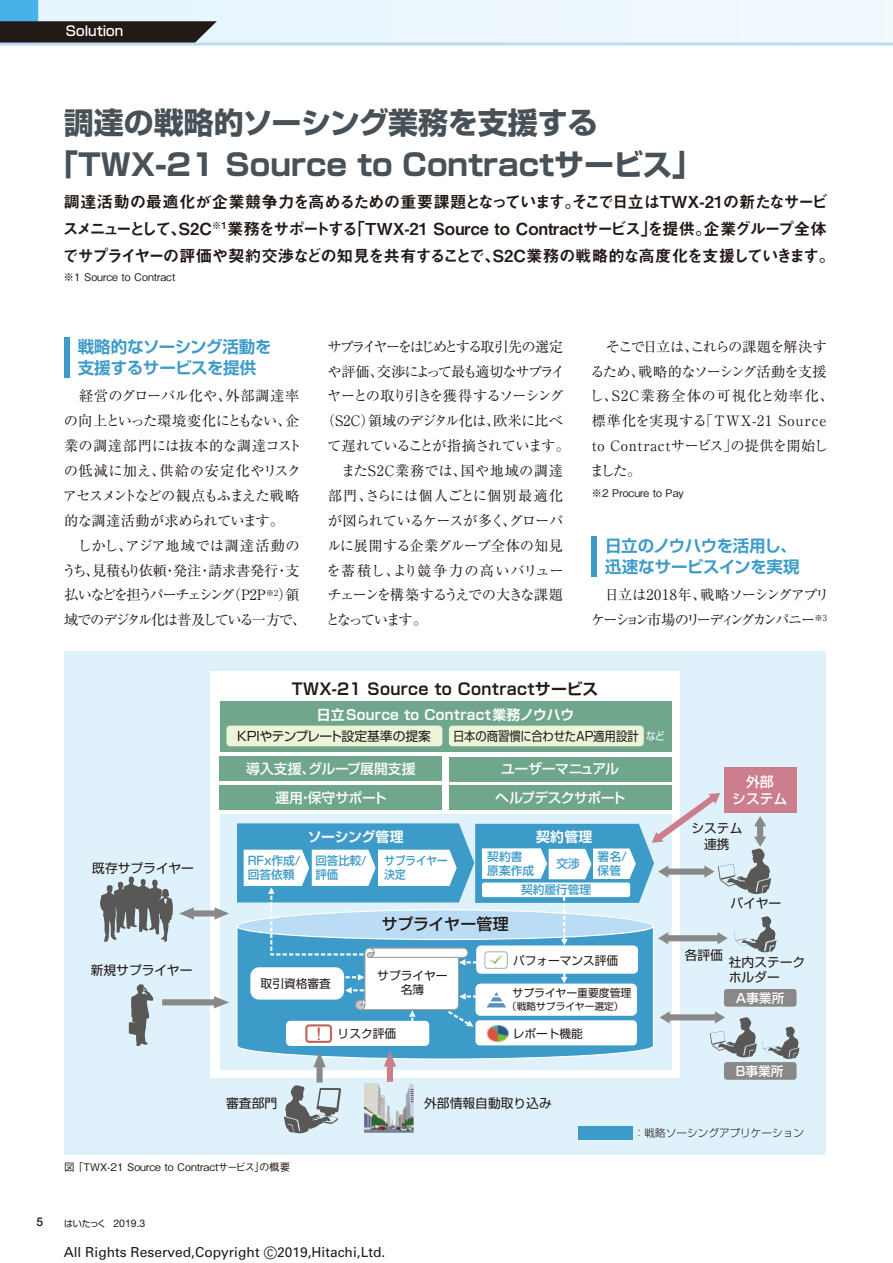
<style>
.page{position:relative;width:893px;height:1263px;background:#fff}
.page>*{position:absolute;margin:0;border:0;box-sizing:border-box;transform-origin:0 0}
.t1{font:30px/42.5px "Shin Go Pro Bold 90 pv RKSJ H";color:#485157}
.t2{font:17.4px "Arial";color:#b84f4c}
.t3{font:16.5px/27px "Midashi Go Pro MB31 90 pv RKSJ H";letter-spacing:-.045em;color:#231916}
.t4{font:16.5px/21px "Shin Go Pro De Bold 90 pv RKSJ H";letter-spacing:-.025em;color:#3c9bc8}
.t5{font:15.9px "Shin Go Pro De Bold 90 pv RKSJ H";letter-spacing:.02em;color:#231916}
.t6{font:15.9px "Shin Go Pro Medium 90 pv RKSJ H";letter-spacing:-.015em;color:#231916}
.t7{font:14.25px/24.9px "Ryumin Pro Regular 90 pv RKSJ H";letter-spacing:-.045em;color:#231916}
.t8{font:14.25px/24.9px "Ryumin Pro Regular 90 pv RKSJ H";letter-spacing:.03em;color:#231916}
.t9{font:14.25px/24.9px "Ryumin Pro Regular 90 pv RKSJ H";letter-spacing:-.115em;color:#231916}
.t10{font:14.25px "Ryumin Pro Regular 90 pv RKSJ H";letter-spacing:.025em;color:#231916}
.t11{font:14.25px "Ryumin Pro Regular 90 pv RKSJ H";letter-spacing:-.13em;color:#231916}
.t12{font:14.25px "Ryumin Pro Regular 90 pv RKSJ H";letter-spacing:-.105em;color:#231916}
.t13{font:14.25px "Ryumin Pro Regular 90 pv RKSJ H";letter-spacing:-.11em;color:#231916}
.t14{font:14.25px "Ryumin Pro Regular 90 pv RKSJ H";letter-spacing:-.07em;color:#231916}
.t15{font:14.25px "Ryumin Pro Regular 90 pv RKSJ H";letter-spacing:-.09em;color:#231916}
.t16{font:14.25px "Ryumin Pro Regular 90 pv RKSJ H";letter-spacing:-.02em;color:#231916}
.t17{font:14.25px "Ryumin Pro Regular 90 pv RKSJ H";letter-spacing:.04em;color:#231916}
.t18{font:14.25px "Ryumin Pro Regular 90 pv RKSJ H";letter-spacing:-.15em;color:#231916}
.t19{font:13.8px "Univers";color:#231916}
.t20{font:13.8px "Shin Go Pro De Bold 90 pv RKSJ H";letter-spacing:.02em;color:#fff}
.t21{font:13.8px/16.6px "Shin Go Pro Medium 90 pv RKSJ H";letter-spacing:-.02em;color:#fff;text-align:center}
.t22{font:13.8px "Shin Go Pro Medium 90 pv RKSJ H";color:#fff}
.t23{font:13.8px "Shin Go Pro Medium 90 pv RKSJ H";letter-spacing:-.04em;color:#fff}
.t24{font:13.8px "Shin Go Pro De Bold 90 pv RKSJ H";letter-spacing:-.01em;color:#fff}
.t25{font:13.5px "Shin Go Pro Medium 90 pv RKSJ H";color:#fff}
.t26{font:12.75px/15.3px "Shin Go Pro Regular 90 pv RKSJ H";color:#231916;text-align:center}
.t27{font:12.75px "Shin Go Pro Regular 90 pv RKSJ H";color:#231916;scale:.89 1}
.t28{font:12.75px "Shin Go Pro Medium 90 pv RKSJ H";color:#fff}
.t29{font:500 12px "Helvetica Neue LT Std";color:#231916}
.t30{font:11.7px/13.6px "Shin Go Pro Medium 90 pv RKSJ H";color:#3c9bc8}
.t31{font:11.7px "Shin Go Pro Regular 90 pv RKSJ H";color:#231916}
.t32{font:11.7px/13.6px "Shin Go Pro Medium 90 pv RKSJ H";color:#3c9bc8;scale:.9 1}
.t33{font:10.8px "Shin Go Pro Regular 90 pv RKSJ H";color:#231916}
.t34{font:10.65px "Shin Go Pro Light 90 pv RKSJ H";color:#231916}
.t35{font:10.65px "Shin Go Pro Regular 90 pv RKSJ H";color:#fff;scale:.9 1}
.t36{font:10.5px "Gothic BBB Pro Medium 90 pv RKSJ H";color:#231916}
.t37{font:10.5px "Helvetica Neue LT Std";color:#231916}
.t38{font:9.75px "Shin Go Pro Regular 90 pv RKSJ H";color:#231916}
.s1{font-family:"Shin Go Pro Regular 90 pv RKSJ H";font-size:9px}
.s2{font-size:16.95px}
</style>
<div class="page">
<div style="left:65px;top:651px;width:761px;height:504px;background:#dff2fc"></div>
<div style="left:211px;top:671px;width:469px;height:407px;background:#fff"></div>
<div style="left:64px;top:337px;width:5px;height:40px;background:#3c9bc8"></div>
<div style="left:592px;top:536px;width:5px;height:41px;background:#3c9bc8"></div>
<div style="left:220px;top:701px;width:451px;height:51px;background:#70a68c"></div>
<div style="left:449px;top:726px;width:195px;height:20px;background:#ecf4d9;border-radius:3px"></div>
<div style="left:220px;top:756px;width:222px;height:25px;background:#70a68c"></div>
<div style="left:220px;top:814px;width:451px;height:256px;background:#dff2fc"></div>
<div style="left:578px;top:1126px;width:55px;height:14px;background:#3c9bc8"></div>
<div style="left:226px;top:726px;width:216px;height:20px;background:#ecf4d9;border-radius:3px"></div>
<div style="left:449px;top:757px;width:222px;height:24px;background:#70a68c"></div>
<div style="left:220px;top:785px;width:222px;height:25px;background:#70a68c"></div>
<div style="left:449px;top:785px;width:222px;height:25px;background:#70a68c"></div>
<svg style="left:162px;top:996px;width:67px;height:12px"></svg>
<svg style="left:179px;top:907px;width:50px;height:12px"></svg>
<svg style="left:100px;top:876px;width:73px;height:66px"></svg>
<svg style="left:129px;top:984px;width:24px;height:62px"></svg>
<div style="left:724px;top:767px;width:72px;height:46px;background:#cd7e8c"></div>
<svg style="left:237px;top:793px;width:563px;height:341px"></svg>
<div style="left:38px;top:0;width:855px;height:43px;background:#edf7fd"></div>
<div style="left:0;top:0;width:38px;height:43px;background:#46b2e6"></div>
<hr style="left:0;top:43px;width:893px;height:2px;background:#badcf4">
<svg style="left:0;top:21px;width:217px;height:22px;background:#322a28"></svg>
<img style="left:734px;top:916px;width:46px;height:138px">
<img style="left:364px;top:1083px;width:49px;height:48px">
<p class="t25" style="left:66px;top:26px;width:59px">Solution</p>
<h1 class="t1" style="left:48px;top:105px;width:655px;text-indent:16px">調達の戦略的ソーシング業務を支援する「TWX-21 Source to Contractサービス」</h1>
<p class="t3" style="left:63px;top:190px;width:774px">調達活動の最適化が企業競争力を高めるための重要課題となっています。そこで日立はTWX-21の新たなサービスメニューとして、S2C<sup>※1</sup>業務をサポートする「TWX-21 Source to Contractサービス」を提供。企業グループ全体でサプライヤーの評価や契約交渉などの知見を共有することで、S2C業務の戦略的な高度化を支援していきます。</p>
<p class="t36" style="left:64px;top:274px;width:113px">※1 Source to Contract</p>
<p class="t4" style="left:78px;top:338px;width:195px">戦略的なソーシング活動を支援するサービスを提供</p>
<p class="t7" style="left:62px;top:386px;width:246px">　経営のグローバル化や、外部調達率の向上といった環境変化にともない、企業の調達部門には抜本的な調達コストの低減に加え、供給の安定化やリスクアセスメントなどの観点もふまえた戦略的な調達活動が求められています。<br>　しかし、アジア地域では調達活動のうち、見積もり依頼・発注・請求書発行・支払いなどを担うパーチェシング（P2P<sup>※2</sup>）領域でのデジタル化は普及している一方で、</p>
<p class="t11" style="left:328px;top:341px;width:237px">サプライヤーをはじめとする取引先の選定</p>
<p class="t12" style="left:328px;top:366px;width:239px">や評価、交渉によって最も適切なサプライ</p>
<p class="t13" style="left:327px;top:391px;width:238px">ヤーとの取り引きを獲得するソーシング</p>
<p class="t7" style="left:321px;top:410px;width:244px">（S2C）領域のデジタル化は、欧米に比べ</p>
<p class="t7" style="left:327px;top:435px;width:245px">て遅れていることが指摘されています。</p>
<p class="t10" style="left:328px;top:465px;width:237px">　またS2C業務では、国や地域の調達</p>
<p class="t10" style="left:328px;top:490px;width:237px">部門、さらには個人ごとに個別最適化</p>
<p class="t14" style="left:328px;top:515px;width:237px">が図られているケースが多く、グローバ</p>
<p class="t16" style="left:327px;top:540px;width:238px">ルに展開する企業グループ全体の知見</p>
<p class="t17" style="left:326px;top:565px;width:239px">を蓄積し、より競争力の高いバリュー</p>
<p class="t15" style="left:328px;top:590px;width:237px">チェーンを構築するうえでの大きな課題</p>
<p class="t18" style="left:326px;top:614px;width:103px">となっています。</p>
<p class="t8" style="left:589px;top:336px;width:246px">　そこで日立は、これらの課題を解決するため、戦略的なソーシング活動を支援し、S2C業務全体の可視化と効率化、標準化を実現する「TWX-21 Source to Contractサービス」の提供を開始しました。</p>
<p class="t36" style="left:592px;top:489px;width:94px">※2 Procure to Pay</p>
<p class="t4" style="left:605px;top:538px;width:196px">日立のノウハウを活用し、迅速なサービスインを実現</p>
<p class="t9" style="left:591px;top:584px;width:240px">　日立は2018年、戦略ソーシングアプリケーション市場のリーディングカンパニー<sup>※3</sup></p>
<p class="t26" style="left:92px;top:863px;width:103px">既存サプライヤー</p>
<p class="t26" style="left:91px;top:965px;width:103px">新規サプライヤー</p>
<p class="t5" style="left:292px;top:683px;width:308px">TWX-21 Source to Contractサービス</p>
<p class="t20" style="left:317px;top:709px;width:259px">日立Source to Contract業務ノウハウ</p>
<p class="t27" style="left:453px;top:731px;width:210px">日本の商習慣に合わせたAP適用設計</p>
<p class="t22" style="left:246px;top:764px;width:171px">導入支援、グループ展開支援</p>
<p class="t26" style="left:237px;top:730px;width:195px">KPIやテンプレート設定基準の提案</p>
<p class="t21" style="left:501px;top:763px;width:119px">ユーザーマニュアル</p>
<p class="t21" style="left:275px;top:791px;width:113px">運用・保守サポート</p>
<p class="t23" style="left:495px;top:792px;width:132px">ヘルプデスクサポート</p>
<p class="t35" style="left:646px;top:732px;width:22px">など</p>
<p class="t24" style="left:308px;top:832px;width:97px">ソーシング管理</p>
<p class="t20" style="left:536px;top:832px;width:58px">契約管理</p>
<p class="t30" style="left:248px;top:856px;width:54px">RFx作成/回答依頼</p>
<p class="t30" style="left:315px;top:856px;width:53px">回答比較/評価</p>
<p class="t32" style="left:384px;top:856px;width:72px">サプライヤー決定</p>
<p class="t30" style="left:487px;top:852px;width:48px">契約書原案作成</p>
<p class="t30" style="left:598px;top:852px;width:31px">署名/保管</p>
<p class="t30" style="left:521px;top:885px;width:72px">契約履行管理</p>
<p class="t30" style="left:556px;top:859px;width:25px">交渉</p>
<p class="t6" style="left:382px;top:918px;width:128px">サプライヤー管理</p>
<p class="t31" style="left:261px;top:980px;width:72px">取引資格審査</p>
<p class="t31" style="left:377px;top:971px;width:72px">サプライヤー</p>
<p class="t31" style="left:401px;top:985px;width:25px">名簿</p>
<p class="t2" style="left:316px;top:1024px;width:6px">!</p>
<p class="t31" style="left:326px;top:1029px;width:72px">　リスク評価</p>
<p class="t31" style="left:513px;top:956px;width:107px">パフォーマンス評価</p>
<p class="t33" style="left:513px;top:989px;width:120px">サプライヤー重要度管理</p>
<p class="t38" style="left:507px;top:1003px;width:118px">（戦略サプライヤー選定）</p>
<p class="t31" style="left:513px;top:1029px;width:72px">レポート機能</p>
<p class="t26" style="left:226px;top:1097px;width:53px">審査部門</p>
<p class="t26" style="left:424px;top:1097px;width:129px">外部情報自動取り込み</p>
<p class="t21" style="left:732px;top:775px;width:57px">外部<br>システム</p>
<p class="t26" style="left:691px;top:823px;width:53px">システム連携</p>
<p class="t26" style="left:730px;top:897px;width:53px">バイヤー</p>
<p class="t26" style="left:685px;top:949px;width:40px">各評価</p>
<p class="t26" style="left:729px;top:956px;width:78px;text-align:left">社内ステークホルダー</p>
<p class="t28" style="left:736px;top:993px;width:50px">A事業所</p>
<p class="t28" style="left:736px;top:1066px;width:49px">B事業所</p>
<p class="t34" style="left:634px;top:1129px;width:172px">：戦略ソーシングアプリケーション</p>
<p class="t36" style="left:64px;top:1163px;width:228px">図 「TWX-21 Source to Contractサービス」の概要</p>
<p class="t29" style="left:36px;top:1218px;width:8px">5</p>
<p class="t37" style="left:64px;top:1217px;width:83px"><span class="s1">はいたっく</span> 2019.3</p>
<p class="t19" style="left:64px;top:1247px;width:323px">All Rights Reserved,Copyright <span class="s2">©</span>2019,Hitachi,Ltd.</p>
</div>
